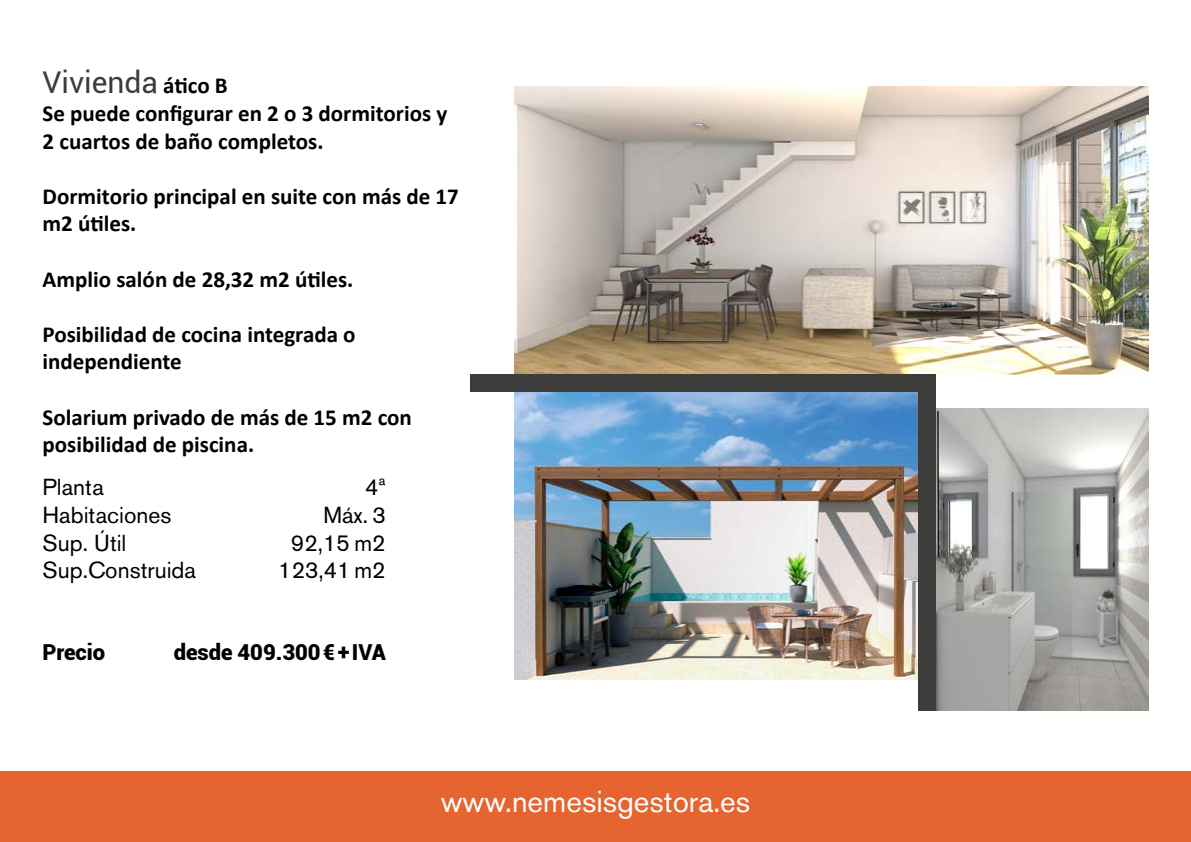
<style>
.page{position:relative;width:1191px;height:842px;background:#fff}
.page>*{position:absolute;margin:0;border:0;box-sizing:border-box;transform-origin:0 0}
.t1{font:30px "Akzidenz Grotesk BE";color:#fff}
.t2{font:30px "Roboto";color:#3c3c3b}
.t3{font:700 23px/27.6px "Calibri";color:#000}
.t4{font:23px "Akzidenz Grotesk BE";color:#000}
.t5{font:900 22px "Roboto";color:#000}
.s1{font-family:"Calibri";font-weight:700;font-size:23px;color:#000}
</style>
<div class="page">
<div style="left:0;top:771px;width:1191px;height:71px;background:#e56430"></div>
<img style="left:514px;top:86px;width:634px;height:288px">
<img style="left:514px;top:392px;width:404px;height:288px">
<div style="left:471px;top:374px;width:447px;height:18px;background:#3c3c3b"></div>
<img style="left:935px;top:409px;width:213px;height:302px">
<div style="left:918px;top:374px;width:17px;height:337px;background:#3c3c3b"></div>
<h1 class="t2" style="left:43px;top:62px;width:187px">Vivienda <span class="s1">ático B</span></h1>
<p class="t3" style="left:43px;top:99px;width:406px">Se puede configurar en 2 o 3 dormitorios y<br>2 cuartos de baño completos.</p>
<p class="t3" style="left:43px;top:182px;width:418px">Dormitorio principal en suite con más de 17 m2 útiles.</p>
<p class="t3" style="left:43px;top:265px;width:312px">Amplio salón de 28,32 m2 útiles.</p>
<p class="t3" style="left:43px;top:320px;width:315px">Posibilidad de cocina integrada o independiente</p>
<p class="t3" style="left:43px;top:403px;width:371px">Solarium privado de más de 15 m2 con posibilidad de piscina.</p>
<p class="t4" style="left:43px;top:474px;width:63px">Planta</p>
<p class="t4" style="left:365px;top:474px;width:22px">4ª</p>
<p class="t4" style="left:43px;top:501px;width:130px">Habitaciones</p>
<p class="t4" style="left:323px;top:501px;width:64px">Máx. 3</p>
<p class="t4" style="left:43px;top:529px;width:85px">Sup. Útil</p>
<p class="t4" style="left:291px;top:529px;width:96px">92,15 m2</p>
<p class="t4" style="left:43px;top:556px;width:155px">Sup.Construida</p>
<p class="t4" style="left:278px;top:556px;width:109px">123,41 m2</p>
<p class="t5" style="left:43px;top:636px;width:64px">Precio</p>
<p class="t5" style="left:174px;top:636px;width:213px">desde 409.300 € + IVA</p>
<h1 class="t1" style="left:441px;top:784px;width:311px">www.nemesisgestora.es</h1>
</div>
